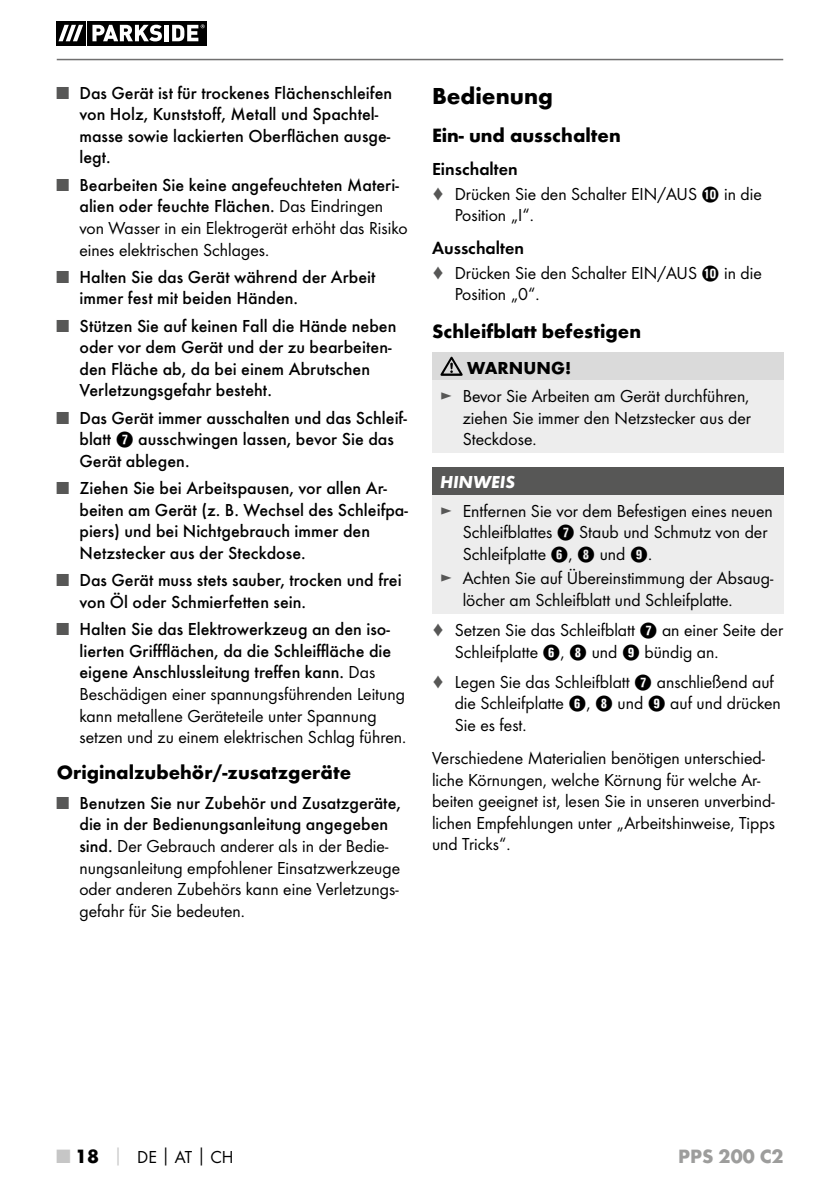
<style>
.page{position:relative;width:840px;height:1191px;background:#fff}
.page>*{position:absolute;margin:0;border:0;box-sizing:border-box;transform-origin:0 0}
.t1{font:700 24px "Futura";color:#000}
.t2{font:700 20px "Futura";color:#000}
.t3{font:700 20px "Futura";color:#9d9d9c}
.t4{font:18px/21.6px "Futura Boo";color:#000}
.t5{font:500 18px/21.6px "Futura";color:#000}
.t6{font:18px "Futura Dem";color:#000}
.t7{font:700 18px "Futura";color:#000}
.t8{font:italic 700 18px "Futura";color:#fff}
.s1{font-family:"Futura Boo";font-weight:400;color:#575756}
.s2{font-family:"Futura Boo";font-weight:400}
.s3{font-family:"Hako PI Nummern";font-weight:400}
.s4{font-family:"Futura";font-weight:500}
.s5{color:#575756}
.s6{font-family:"Hako PI Nummern"}
.s7{font-family:"Futura";font-weight:700;font-size:20px;color:#c6c6c6}
.s8{font-family:"Futura";font-weight:700;font-size:20px}
.s9{font-family:"Futura";font-weight:700;color:#c6c6c6}
.s10{font-family:"Futura";font-weight:700}
</style>
<div class="page">
<hr style="left:57px;top:59px;width:725px;height:1px;background:#706f6f">
<svg style="left:85px;top:21px;width:122px;height:24px"></svg>
<div style="left:56px;top:21px;width:29px;height:24px;background:#000"></div>
<div style="left:87px;top:21px;width:119px;height:24px;background:#000"></div>
<svg style="left:58px;top:25px;width:25px;height:16px"></svg>
<svg style="left:92px;top:25px;width:70px;height:16px"></svg>
<hr style="left:164px;top:25px;width:4px;height:16px;background:#fff">
<svg style="left:172px;top:24px;width:32px;height:17px"></svg>
<div style="left:432px;top:352px;width:350px;height:28px;background:#dadada"></div>
<div style="left:432px;top:380px;width:350px;height:73px;background:#ededed"></div>
<svg style="left:440px;top:357px;width:22px;height:19px"></svg>
<div style="left:432px;top:467px;width:350px;height:28px;background:#575756"></div>
<div style="left:432px;top:495px;width:350px;height:119px;background:#ededed"></div>
<p class="t5" style="left:79px;top:82px;width:314px;text-indent:-23px"><span class="s1">■</span> Das Gerät ist für trockenes Flächenschleifen von Holz, Kunststoff, Metall und Spachtel&shy;masse sowie lackierten Oberflächen ausge&shy;legt.</p>
<p class="t5" style="left:57px;top:174px;width:343px;text-align:center"><span class="s1">■</span> Bearbeiten Sie keine angefeuchteten Materi&shy;alien oder feuchte Flächen. <span class="s2">Das Eindringen</span></p>
<p class="t4" style="left:79px;top:217px;width:329px">von Wasser in ein Elektrogerät erhöht das Risiko eines elektrischen Schlages.</p>
<p class="t5" style="left:79px;top:266px;width:297px;text-indent:-23px"><span class="s1">■</span> Halten Sie das Gerät während der Arbeit immer fest mit beiden Händen.</p>
<p class="t5" style="left:79px;top:315px;width:318px;text-indent:-23px"><span class="s1">■</span> Stützen Sie auf keinen Fall die Hände neben oder vor dem Gerät und der zu bearbeiten&shy;den Fläche ab, da bei einem Abrutschen Verletzungsgefahr besteht.</p>
<p class="t5" style="left:79px;top:407px;width:329px;text-indent:-23px"><span class="s1">■</span> Das Gerät immer ausschalten und das Schleif&shy;blatt <span class="s3">7</span> ausschwingen lassen, bevor Sie das<br>Gerät ablegen.</p>
<p class="t5" style="left:79px;top:477px;width:330px;text-indent:-23px"><span class="s1">■</span> Ziehen Sie bei Arbeitspausen, vor allen Ar&shy;beiten am Gerät (z. B. Wechsel des Schleifpa&shy;piers) und bei Nichtgebrauch immer den Netzstecker aus der Steckdose.</p>
<p class="t5" style="left:79px;top:569px;width:323px;text-indent:-23px"><span class="s1">■</span> Das Gerät muss stets sauber, trocken und frei von Öl oder Schmierfetten sein.</p>
<p class="t5" style="left:79px;top:618px;width:313px;text-align:justify;text-indent:-23px"><span class="s1">■</span> Halten Sie das Elektrowerkzeug an den iso&shy;lierten Griffflächen, da die Schleiffläche die eigene Anschlussleitung treffen kann. <span class="s2">Das</span></p>
<p class="t4" style="left:79px;top:683px;width:327px">Beschädigen einer spannungsführenden Leitung kann metallene Geräteteile unter Spannung setzen und zu einem elektrischen Schlag führen.</p>
<p class="t2" style="left:57px;top:759px;width:296px">Originalzubehör/-zusatzgeräte</p>
<p class="t5" style="left:57px;top:792px;width:345px;text-align:center"><span class="s1">■</span> Benutzen Sie nur Zubehör und Zusatzgeräte, die in der Bedienungsanleitung angegeben</p>
<p class="t4" style="left:79px;top:835px;width:322px"><span class="s4">sind.</span> Der Gebrauch anderer als in der Bedie&shy;nungsanleitung empfohlener Einsatzwerkzeuge oder anderen Zubehörs kann eine Verletzungs&shy;gefahr für Sie bedeuten.</p>
<h1 class="t1" style="left:432px;top:81px;width:122px">Bedienung</h1>
<p class="t2" style="left:432px;top:123px;width:190px">Ein- und ausschalten</p>
<p class="t6" style="left:432px;top:158px;width:87px">Einschalten</p>
<p class="t4" style="left:454px;top:183px;width:308px;text-indent:-23px"><span class="s5">♦</span> Drücken Sie den Schalter EIN/AUS <span class="s6">0</span> in die<br>Position „I“.</p>
<p class="t6" style="left:432px;top:237px;width:93px">Ausschalten</p>
<p class="t4" style="left:454px;top:262px;width:308px;text-indent:-23px"><span class="s5">♦</span> Drücken Sie den Schalter EIN/AUS <span class="s6">0</span> in die<br>Position „0“.</p>
<p class="t2" style="left:432px;top:319px;width:210px">Schleifblatt befestigen</p>
<p class="t7" style="left:467px;top:357px;width:105px">WARNUNG!</p>
<p class="t4" style="left:462px;top:385px;width:289px;text-align:justify;text-indent:-23px"><span class="s5">►</span> Bevor Sie Arbeiten am Gerät durchführen, ziehen Sie immer den Netzstecker aus der Steckdose.</p>
<p class="t8" style="left:440px;top:471px;width:76px">HINWEIS</p>
<p class="t4" style="left:462px;top:500px;width:311px;text-indent:-23px"><span class="s5">►</span> Entfernen Sie vor dem Befestigen eines neuen<br>Schleifblattes <span class="s6">7</span> Staub und Schmutz von der<br>Schleifplatte <span class="s6">6</span>, <span class="s6">8</span> und <span class="s6">9</span>.</p>
<p class="t4" style="left:462px;top:567px;width:312px;text-indent:-23px"><span class="s5">►</span> Achten Sie auf Übereinstimmung der Absaug&shy;löcher am Schleifblatt und Schleifplatte.</p>
<p class="t4" style="left:454px;top:619px;width:330px;text-indent:-23px"><span class="s5">♦</span> Setzen Sie das Schleifblatt <span class="s6">7</span> an einer Seite der<br>Schleifplatte <span class="s6">6</span>, <span class="s6">8</span> und <span class="s6">9</span> bündig an.</p>
<p class="t4" style="left:454px;top:671px;width:327px;text-indent:-23px"><span class="s5">♦</span> Legen Sie das Schleifblatt <span class="s6">7</span> anschließend auf die Schleifplatte <span class="s6">6</span>, <span class="s6">8</span> und <span class="s6">9</span> auf und drücken<br>Sie es fest.</p>
<p class="t4" style="left:432px;top:747px;width:344px">Verschiedene Materialien benötigen unterschied&shy;liche Körnungen, welche Körnung für welche Ar&shy;beiten geeignet ist, lesen Sie in unseren unverbind&shy;lichen Empfehlungen unter „Arbeitshinweise, Tipps und Tricks“.</p>
<p class="t4" style="left:57px;top:1145px;width:178px"><span class="s7">■</span> <span class="s8">18</span> <span class="s9">│</span> DE<span class="s10">│</span>AT<span class="s10">│</span>CH</p>
<p class="t3" style="left:677px;top:1143px;width:107px">PPS 200 C2</p>
</div>
